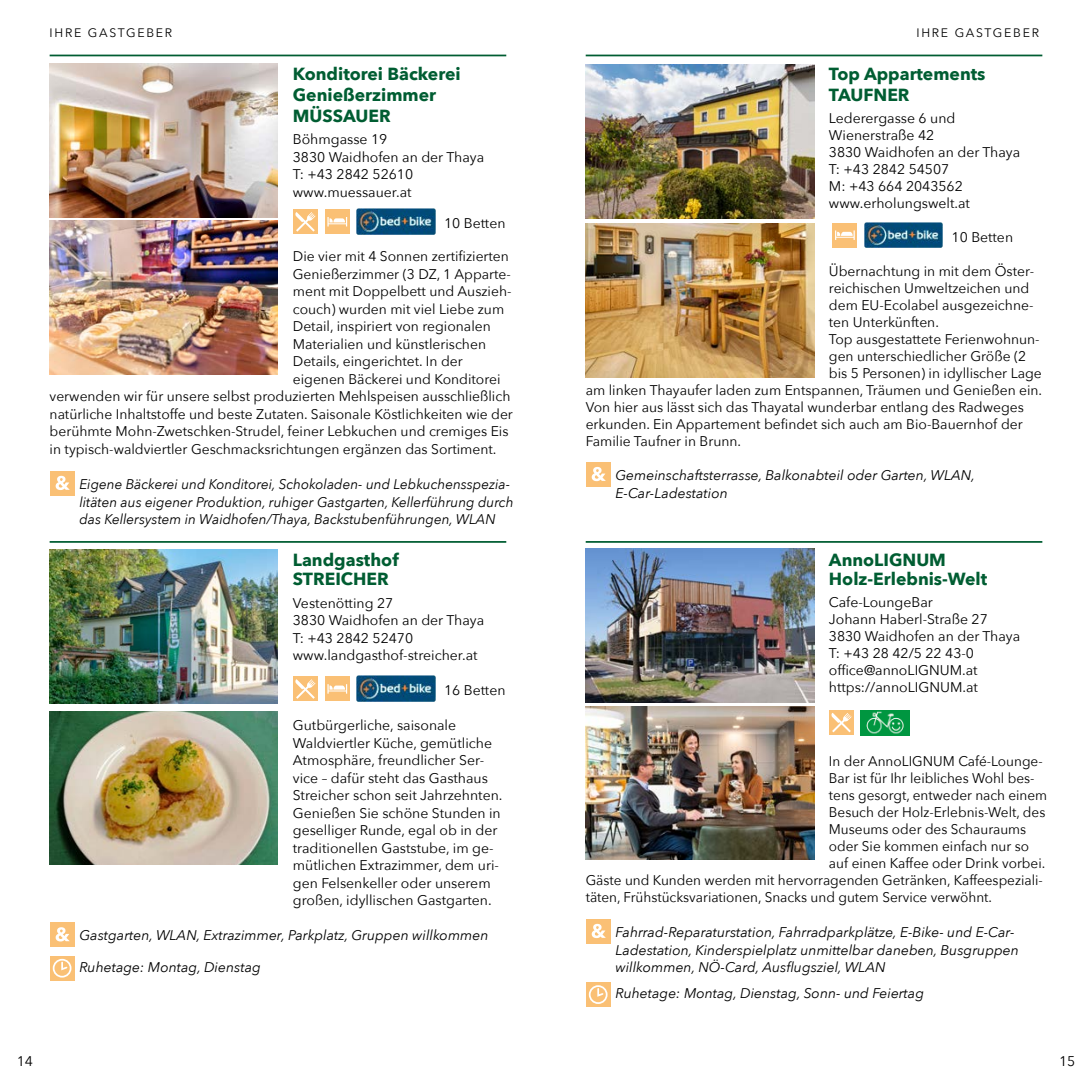
<style>
.page{position:relative;width:1092px;height:1092px;background:#fff}
.page>*{position:absolute;margin:0;border:0;box-sizing:border-box;transform-origin:0 0}
.t1{font:700 17.5px/21px "Avenir Next";color:#005d32}
.t2{font:14px/17.5px "Avenir Next";color:#000}
.t3{font:italic 14px/17.5px "Avenir Next";color:#000}
.t4{font:12.25px "Avenir Next";letter-spacing:.14em;color:#000}
</style>
<div class="page">
<div style="left:293px;top:209px;width:25px;height:25px;background:#fac075"></div>
<svg style="left:295px;top:212px;width:20px;height:20px"></svg>
<div style="left:325px;top:209px;width:25px;height:25px;background:#fac075"></div>
<svg style="left:327px;top:217px;width:20px;height:9px"></svg>
<img style="left:357px;top:208px;width:78px;height:26px">
<div style="left:50px;top:471px;width:25px;height:25px;background:#fac075"></div>
<svg style="left:56px;top:476px;width:14px;height:14px"></svg>
<img style="left:50px;top:63px;width:228px;height:154px">
<hr style="left:50px;top:541px;width:456px;height:1px;background:#005d32">
<img style="left:50px;top:221px;width:228px;height:154px">
<hr style="left:50px;top:55px;width:456px;height:1px;background:#005d32">
<div style="left:832px;top:223px;width:25px;height:25px;background:#fac075"></div>
<svg style="left:835px;top:230px;width:19px;height:10px"></svg>
<img style="left:864px;top:222px;width:78px;height:26px">
<div style="left:585px;top:462px;width:25px;height:25px;background:#fac075"></div>
<svg style="left:591px;top:467px;width:15px;height:14px"></svg>
<img style="left:585px;top:64px;width:229px;height:154px">
<hr style="left:585px;top:55px;width:457px;height:1px;background:#005d32">
<img style="left:585px;top:223px;width:229px;height:154px">
<div style="left:293px;top:676px;width:25px;height:25px;background:#fac075"></div>
<svg style="left:295px;top:679px;width:20px;height:19px"></svg>
<div style="left:325px;top:676px;width:25px;height:25px;background:#fac075"></div>
<svg style="left:327px;top:684px;width:20px;height:9px"></svg>
<img style="left:357px;top:675px;width:78px;height:26px">
<div style="left:50px;top:922px;width:25px;height:25px;background:#fac075"></div>
<svg style="left:56px;top:927px;width:14px;height:14px"></svg>
<div style="left:50px;top:955px;width:25px;height:25px;background:#fac075"></div>
<div style="left:53px;top:958px;width:18px;height:19px;border:2px solid #fff;border-radius:50%"></div>
<svg style="left:60px;top:960px;width:9px;height:11px"></svg>
<img style="left:50px;top:549px;width:228px;height:154px">
<img style="left:50px;top:711px;width:228px;height:153px">
<hr style="left:585px;top:541px;width:457px;height:1px;background:#005d32">
<div style="left:828px;top:710px;width:25px;height:25px;background:#fac075"></div>
<svg style="left:831px;top:713px;width:20px;height:19px"></svg>
<img style="left:860px;top:710px;width:49px;height:25px">
<div style="left:585px;top:919px;width:25px;height:24px;background:#fac075"></div>
<svg style="left:591px;top:923px;width:15px;height:15px"></svg>
<div style="left:585px;top:982px;width:25px;height:24px;background:#fac075"></div>
<div style="left:588px;top:985px;width:19px;height:18px;border:2px solid #fff;border-radius:50%"></div>
<svg style="left:596px;top:987px;width:8px;height:10px"></svg>
<img style="left:585px;top:548px;width:229px;height:154px">
<img style="left:585px;top:706px;width:229px;height:153px">
<p class="t4" style="left:50px;top:22px;width:124px">IHRE GASTGEBER</p>
<p class="t4" style="left:916px;top:22px;width:124px">IHRE GASTGEBER</p>
<p class="t1" style="left:828px;top:63px;width:158px">Top Appartements<br>TAUFNER</p>
<p class="t2" style="left:828px;top:109px;width:193px;line-height:17px">Lederergasse 6 und<br>Wienerstraße 42<br>3830 Waidhofen an der Thaya<br>T: +43 2842 54507<br>M: +43 664 2043562 www.erholungswelt.at</p>
<p class="t2" style="left:951px;top:227px;width:63px">10 Betten</p>
<p class="t2" style="left:828px;top:261px;width:207px">Übernachtung in mit dem Öster-</p>
<p class="t2" style="left:828px;top:278px;width:202px">reichischen Umweltzeichen und</p>
<p class="t2" style="left:828px;top:295px;width:206px">dem EU-Ecolabel ausgezeichne-</p>
<p class="t2" style="left:828px;top:312px;width:111px">ten Unterkünften.</p>
<p class="t2" style="left:828px;top:329px;width:212px">Top ausgestattete Ferienwohnun-</p>
<p class="t2" style="left:828px;top:346px;width:199px">gen unterschiedlicher Größe (2</p>
<p class="t2" style="left:828px;top:363px;width:214px">bis 5 Personen) in idyllischer Lage</p>
<p class="t2" style="left:585px;top:380px;width:458px">am linken Thayaufer laden zum Entspannen, Träumen und Genießen ein.</p>
<p class="t2" style="left:585px;top:397px;width:439px">Von hier aus lässt sich das Thayatal wunderbar entlang des Radweges</p>
<p class="t2" style="left:585px;top:414px;width:438px">erkunden. Ein Appartement befindet sich auch am Bio-Bauernhof der</p>
<p class="t2" style="left:585px;top:431px;width:157px">Familie Taufner in Brunn.</p>
<p class="t3" style="left:615px;top:466px;width:361px">Gemeinschaftsterrasse, Balkonabteil oder Garten, WLAN,<br>E-Car-Ladestation</p>
<p class="t1" style="left:293px;top:63px;width:169px">Konditorei Bäckerei<br>Genießerzimmer<br>MÜSSAUER</p>
<p class="t2" style="left:293px;top:130px;width:193px">Böhmgasse 19<br>3830 Waidhofen an der Thaya<br>T: +43 2842 52610 www.muessauer.at</p>
<p class="t2" style="left:444px;top:214px;width:63px">10 Betten</p>
<p class="t2" style="left:293px;top:247px;width:217px">Die vier mit 4 Sonnen zertifizierten</p>
<p class="t2" style="left:293px;top:265px;width:219px">Genießerzimmer (3 DZ, 1 Apparte-</p>
<p class="t2" style="left:293px;top:282px;width:220px">ment mit Doppelbett und Auszieh-</p>
<p class="t2" style="left:293px;top:300px;width:213px">couch) wurden mit viel Liebe zum</p>
<p class="t2" style="left:293px;top:317px;width:199px">Detail, inspiriert von regionalen</p>
<p class="t2" style="left:293px;top:335px;width:195px">Materialien und künstlerischen</p>
<p class="t2" style="left:293px;top:352px;width:171px">Details, eingerichtet. In der</p>
<p class="t2" style="left:293px;top:370px;width:209px">eigenen Bäckerei und Konditorei</p>
<p class="t2" style="left:50px;top:387px;width:462px">verwenden wir für unsere selbst produzierten Mehlspeisen ausschließlich</p>
<p class="t2" style="left:50px;top:405px;width:465px">natürliche Inhaltstoffe und beste Zutaten. Saisonale Köstlichkeiten wie der</p>
<p class="t2" style="left:50px;top:422px;width:460px">berühmte Mohn-Zwetschken-Strudel, feiner Lebkuchen und cremiges Eis</p>
<p class="t2" style="left:50px;top:440px;width:448px">in typisch-waldviertler Geschmacksrichtungen ergänzen das Sortiment.</p>
<p class="t3" style="left:79px;top:474px;width:435px">Eigene Bäckerei und Konditorei, Schokoladen- und Lebkuchensspezia&shy;litäten aus eigener Produktion, ruhiger Gastgarten, Kellerführung durch das Kellersystem in Waidhofen/Thaya, Backstubenführungen, WLAN</p>
<p class="t1" style="left:293px;top:550px;width:107px;line-height:19.2px">Landgasthof<br>STREICHER</p>
<p class="t2" style="left:293px;top:593px;width:193px">Vestenötting 27<br>3830 Waidhofen an der Thaya<br>T: +43 2842 52470 www.landgasthof-streicher.at</p>
<p class="t2" style="left:444px;top:681px;width:63px">16 Betten</p>
<p class="t2" style="left:293px;top:716px;width:211px">Gutbürgerliche, saisonale<br>Waldviertler Küche, gemütliche<br>Atmosphäre, freundlicher Ser&shy;vice – dafür steht das Gasthaus<br>Streicher schon seit Jahrzehnten.<br>Genießen Sie schöne Stunden in geselliger Runde, egal ob in der traditionellen Gaststube, im ge&shy;mütlichen Extrazimmer, dem uri&shy;gen Felsenkeller oder unserem großen, idyllischen Gastgarten.</p>
<p class="t3" style="left:79px;top:926px;width:410px">Gastgarten, WLAN, Extrazimmer, Parkplatz, Gruppen willkommen</p>
<p class="t3" style="left:79px;top:957px;width:183px">Ruhetage: Montag, Dienstag</p>
<p class="t1" style="left:828px;top:550px;width:160px;line-height:19.2px">AnnoLIGNUM<br>Holz-Erlebnis-Welt</p>
<p class="t2" style="left:828px;top:593px;width:193px;line-height:17px">Cafe-LoungeBar<br>Johann Haberl-Straße 27<br>3830 Waidhofen an der Thaya<br>T: +43 28 42/5 22 43-0 office@annoLIGNUM.at https://annoLIGNUM.at</p>
<p class="t2" style="left:828px;top:751px;width:215px">In der AnnoLIGNUM Café-Lounge-</p>
<p class="t2" style="left:828px;top:768px;width:207px">Bar ist für Ihr leibliches Wohl bes-</p>
<p class="t2" style="left:828px;top:785px;width:220px">tens gesorgt, entweder nach einem</p>
<p class="t2" style="left:828px;top:802px;width:218px">Besuch der Holz-Erlebnis-Welt, des</p>
<p class="t2" style="left:828px;top:819px;width:199px">Museums oder des Schauraums</p>
<p class="t2" style="left:828px;top:836px;width:202px">oder Sie kommen einfach nur so</p>
<p class="t2" style="left:828px;top:853px;width:218px">auf einen Kaffee oder Drink vorbei.</p>
<p class="t2" style="left:585px;top:870px;width:458px">Gäste und Kunden werden mit hervorragenden Getränken, Kaffeespeziali-</p>
<p class="t2" style="left:585px;top:887px;width:408px">täten, Frühstücksvariationen, Snacks und gutem Service verwöhnt.</p>
<p class="t3" style="left:615px;top:922px;width:405px">Fahrrad-Reparaturstation, Fahrradparkplätze, E-Bike- und E-Car-<br>Ladestation, Kinderspielplatz unmittelbar daneben, Busgruppen willkommen, NÖ-Card, Ausflugsziel, WLAN</p>
<p class="t3" style="left:615px;top:983px;width:310px">Ruhetage: Montag, Dienstag, Sonn- und Feiertag</p>
<p class="t2" style="left:17px;top:1051px;width:18px">14</p>
<p class="t2" style="left:1058px;top:1051px;width:18px">15</p>
</div>
